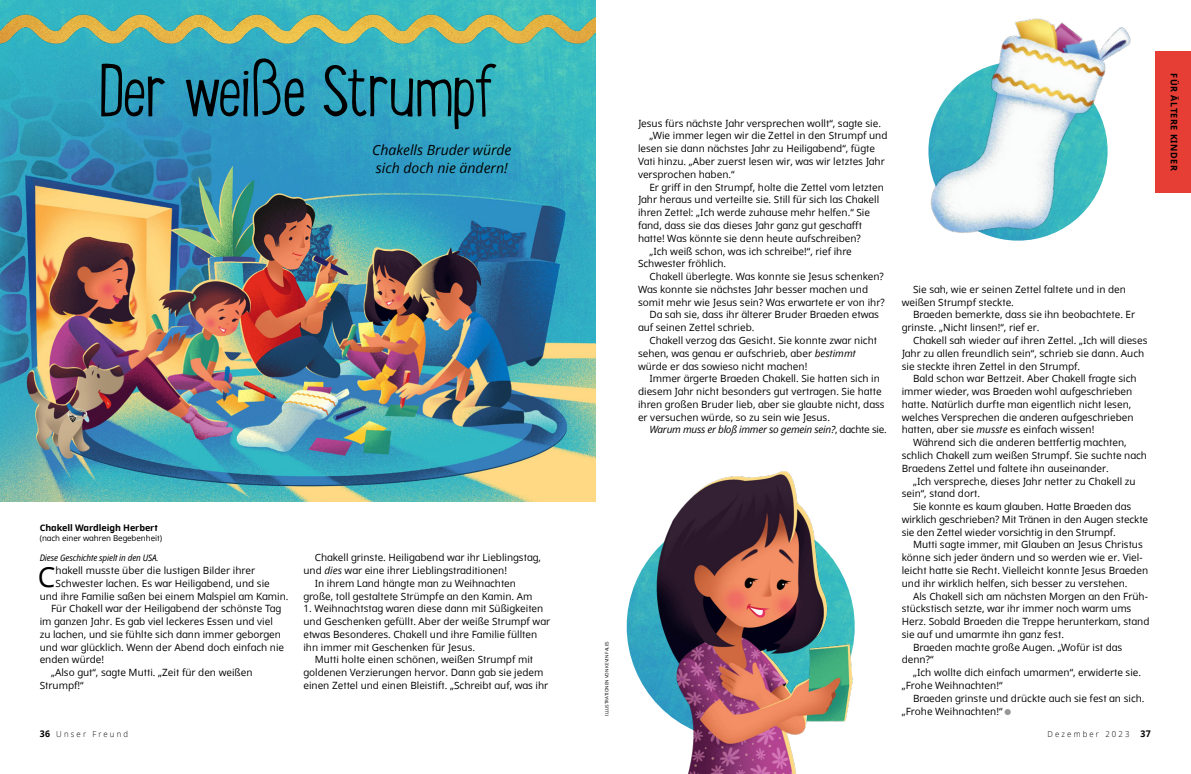
<style>
.page{position:relative;width:1191px;height:774px;background:#fff}
.page>*{position:absolute;margin:0;border:0;box-sizing:border-box;transform-origin:0 0}
.h1_next_Lunchbox{font:300 77.9px "Lunch Box";letter-spacing:-.03em;color:#000}
.p1_first{font:27.9px "Dots Solidlds Lat";color:#000}
.t1{font:italic 14px/18px "Dots Solidlds Lat";color:#000}
.p1{font:10px/12.8px "Dots Solidlds Lat";color:#000}
.p1_first-2{font:10px "Dots Solidlds Lat";color:#000}
.p1-2{font:italic 10px "Dots Solidlds Lat";letter-spacing:-.025em;color:#000}
.p1_bio{font:italic 9px "Dots Solid Condlds Lat";letter-spacing:-.01em;color:#000}
.p1_author-name{font:700 9px "Dots Solidlds Lat";letter-spacing:-.005em;color:#000}
.p1_series-title__For_Older_Kids{font:700 9px "Dots Solidlds Lat";letter-spacing:.06em;color:#000}
.t2{font:300 8.2px "Dots Solidlds Lat";letter-spacing:.28em;color:#000;scale:.95 1}
.p1_author-role{font:8px "Dots Solidlds Lat";letter-spacing:-.005em;color:#000}
.t3{font:4.5px "Dots Solidlds Lat";color:#000}
.s1{font-style:italic}
.s2{font-style:normal}
.s3{font-family:"Ding P Ilds Dpi";font-size:8.5px;color:#969798}
.s4{font-weight:700;font-size:9.2px}
</style>
<div class="page">
<div style="left:1155px;top:51px;width:36px;height:142px;background:#e63d35"></div>
<img style="left:0;top:79px;width:595px;height:423px">
<img style="left:0;top:0;width:595px;height:79px">
<img style="left:626px;top:573px;width:14px;height:107px">
<img style="left:928px;top:18px;width:203px;height:223px">
<img style="left:640px;top:471px;width:215px;height:303px">
<img style="left:67px;top:409px;width:22px;height:14px">
<p class="h1_next_Lunchbox" style="left:99px;top:44px;width:403px">Der weiße Strumpf</p>
<p class="t1" style="left:372px;top:141px;width:141px">Chakells Bruder würde sich doch nie ändern!</p>
<p class="p1_author-name" style="left:40px;top:521px;width:119px">Chakell Wardleigh Herbert</p>
<p class="p1_author-role" style="left:40px;top:532px;width:124px">(nach einer wahren Begebenheit)</p>
<p class="p1_bio" style="left:40px;top:551px;width:120px">Diese Geschichte spielt in den USA.</p>
<p class="p1_first" style="left:38px;top:556px;width:19px">C</p>
<p class="p1_first-2" style="left:56px;top:563px;width:201px">hakell musste über die lustigen Bilder ihrer</p>
<p class="p1_first-2" style="left:56px;top:576px;width:216px">Schwester lachen. Es war Heiligabend, und sie</p>
<p class="p1_first-2" style="left:40px;top:589px;width:250px">und ihre Familie saßen bei einem Malspiel am Kamin.</p>
<p class="p1" style="left:40px;top:602px;width:246px;text-indent:11px">Für Chakell war der Heiligabend der schönste Tag im ganzen Jahr. Es gab viel leckeres Essen und viel zu lachen, und sie fühlte sich dann immer geborgen und war glücklich. Wenn der Abend doch einfach nie enden würde!</p>
<p class="p1" style="left:40px;top:666px;width:214px;text-indent:11px">„Also gut“, sagte Mutti. „Zeit für den weißen<br>Strumpf!“</p>
<p class="p1" style="left:303px;top:551px;width:239px;text-indent:11px">Chakell grinste. Heiligabend war ihr Lieblingstag, und <span class="s1">dies</span> war eine ihrer Lieblingstraditionen!</p>
<p class="p1" style="left:303px;top:577px;width:230px;text-align:center">In ihrem Land hängte man zu Weihnachten große, toll gestaltete Strümpfe an den Kamin. Am</p>
<p class="p1" style="left:303px;top:602px;width:248px">1. Weihnachtstag waren diese dann mit Süßigkeiten und Geschenken gefüllt. Aber der weiße Strumpf war etwas Besonderes. Chakell und ihre Familie füllten ihn immer mit Geschenken für Jesus.</p>
<p class="p1" style="left:303px;top:653px;width:246px;text-align:center">Mutti holte einen schönen, weißen Strumpf mit goldenen Verzierungen hervor. Dann gab sie jedem einen Zettel und einen Bleistift. „Schreibt auf, was ihr</p>
<p class="t3" style="left:603px;top:716px;width:76px;rotate:-90deg">ILLUSTRATIONEN VON KEVIN FALES</p>
<p class="p1" style="left:638px;top:117px;width:244px">Jesus fürs nächste Jahr versprechen wollt“, sagte sie.</p>
<p class="p1" style="left:638px;top:130px;width:251px;text-indent:11px">„Wie immer legen wir die Zettel in den Strumpf und lesen sie dann nächstes Jahr zu Heiligabend“, fügte Vati hinzu. „Aber zuerst lesen wir, was wir letztes Jahr versprochen haben.“</p>
<p class="p1" style="left:638px;top:181px;width:247px;text-indent:11px">Er griff in den Strumpf, holte die Zettel vom letzten Jahr heraus und verteilte sie. Still für sich las Chakell ihren Zettel: „Ich werde zuhause mehr helfen.“ Sie fand, dass sie das dieses Jahr ganz gut geschafft hatte! Was könnte sie denn heute aufschreiben?</p>
<p class="p1" style="left:638px;top:245px;width:215px;text-indent:11px">„Ich weiß schon, was ich schreibe!“, rief ihre<br>Schwester fröhlich.</p>
<p class="p1" style="left:638px;top:270px;width:248px;text-indent:11px">Chakell überlegte. Was konnte sie Jesus schenken?<br>Was konnte sie nächstes Jahr besser machen und somit mehr wie Jesus sein? Was erwartete er von ihr?</p>
<p class="p1" style="left:638px;top:308px;width:242px;text-indent:11px">Da sah sie, dass ihr älterer Bruder Braeden etwas auf seinen Zettel schrieb.</p>
<p class="p1" style="left:638px;top:334px;width:241px;text-indent:11px">Chakell verzog das Gesicht. Sie konnte zwar nicht sehen, was genau er aufschrieb, aber <span class="s1">bestimmt </span>würde er das sowieso nicht machen!</p>
<p class="p1" style="left:638px;top:372px;width:248px;text-indent:11px">Immer ärgerte Braeden Chakell. Sie hatten sich in diesem Jahr nicht besonders gut vertragen. Sie hatte ihren großen Bruder lieb, aber sie glaubte nicht, dass er versuchen würde, so zu sein wie Jesus.</p>
<p class="p1-2" style="left:649px;top:422px;width:239px">Warum muss er bloß immer so gemein sein?<span class="s2">, dachte sie.</span></p>
<p class="p1" style="left:901px;top:283px;width:226px;text-indent:11px">Sie sah, wie er seinen Zettel faltete und in den weißen Strumpf steckte.</p>
<p class="p1" style="left:901px;top:308px;width:235px;text-indent:11px">Braeden bemerkte, dass sie ihn beobachtete. Er grinste. „Nicht linsen!“, rief er.</p>
<p class="p1" style="left:901px;top:334px;width:247px;text-indent:11px">Chakell sah wieder auf ihren Zettel. „Ich will dieses<br>Jahr zu allen freundlich sein“, schrieb sie dann. Auch sie steckte ihren Zettel in den Strumpf.</p>
<p class="p1" style="left:901px;top:372px;width:236px;text-indent:11px">Bald schon war Bettzeit. Aber Chakell fragte sich immer wieder, was Braeden wohl aufgeschrieben hatte. Natürlich durfte man eigentlich nicht lesen, welches Versprechen die anderen aufgeschrieben hatten, aber sie <span class="s1">musste</span> es einfach wissen!</p>
<p class="p1" style="left:901px;top:436px;width:247px;text-indent:11px">Während sich die anderen bettfertig machten, schlich Chakell zum weißen Strumpf. Sie suchte nach<br>Braedens Zettel und faltete ihn auseinander.</p>
<p class="p1" style="left:901px;top:475px;width:235px;text-indent:11px">„Ich verspreche, dieses Jahr netter zu Chakell zu sein“, stand dort.</p>
<p class="p1" style="left:901px;top:500px;width:248px;text-indent:11px">Sie konnte es kaum glauben. Hatte Braeden das wirklich geschrieben? Mit Tränen in den Augen steckte sie den Zettel wieder vorsichtig in den Strumpf.</p>
<p class="p1" style="left:901px;top:538px;width:248px;text-indent:11px">Mutti sagte immer, mit Glauben an Jesus Christus könne sich jeder ändern und so werden wie er. Viel&shy;leicht hatte sie Recht. Vielleicht konnte Jesus Braeden und ihr wirklich helfen, sich besser zu verstehen.</p>
<p class="p1" style="left:901px;top:590px;width:249px;text-indent:11px">Als Chakell sich am nächsten Morgen an den Früh&shy;stückstisch setzte, war ihr immer noch warm ums Herz. Sobald Braeden die Treppe herunterkam, stand sie auf und umarmte ihn ganz fest.</p>
<p class="p1" style="left:901px;top:641px;width:222px;text-indent:11px">Braeden machte große Augen. „Wofür ist das denn?“</p>
<p class="p1" style="left:901px;top:666px;width:241px;text-indent:11px">„Ich wollte dich einfach umarmen“, erwiderte sie. „Frohe Weihnachten!“</p>
<p class="p1" style="left:901px;top:692px;width:244px;text-indent:11px">Braeden grinste und drückte auch sie fest an sich. „Frohe Weihnachten!“ <span class="s3">●</span></p>
<p class="t2" style="left:40px;top:728px;width:94px"><span class="s4">36</span> Unser Freund</p>
<p class="t2" style="left:1047px;top:728px;width:110px">Dezember 2023 <span class="s4">37</span></p>
<p class="p1_series-title__For_Older_Kids" style="left:1180px;top:73px;width:99px;rotate:90deg">FÜR ÄLTERE KINDER</p>
</div>
